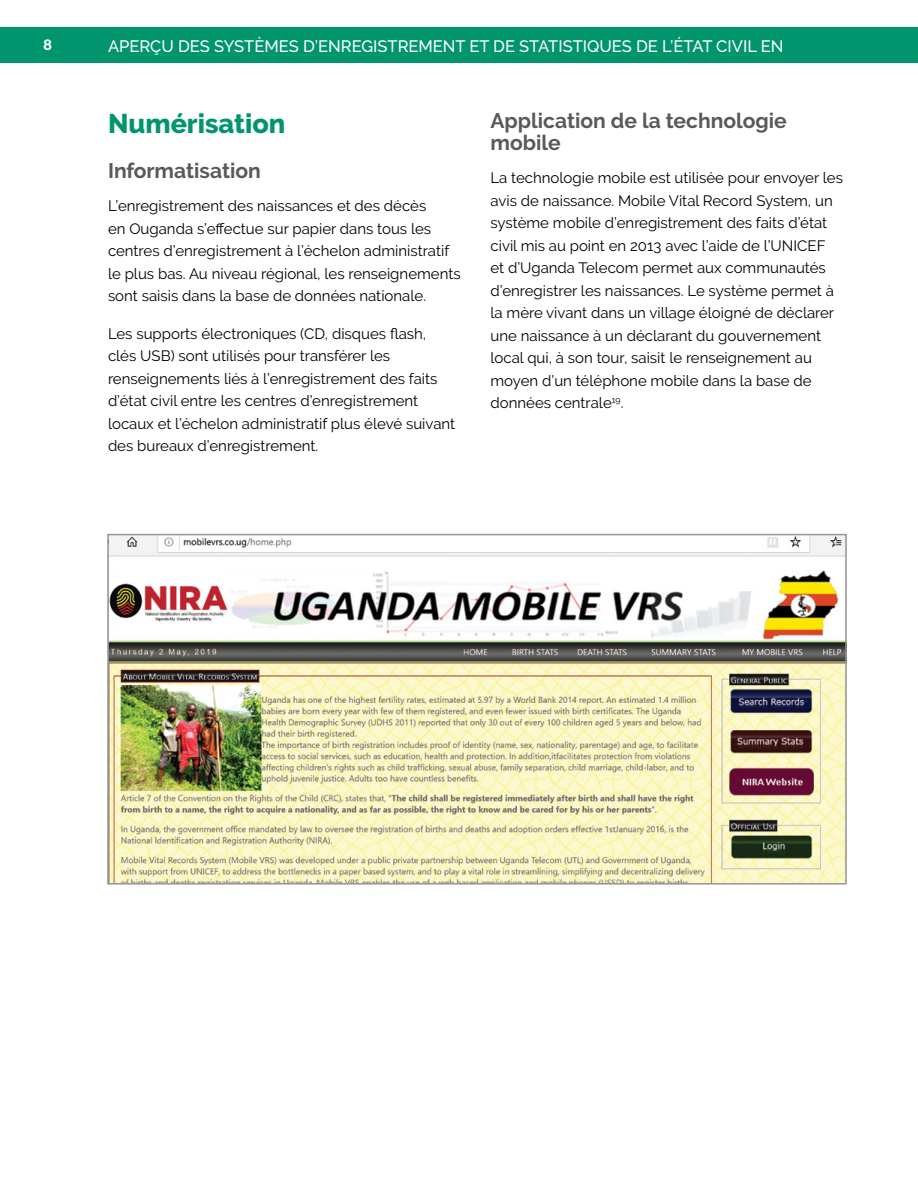
<style>
.page{position:relative;width:918px;height:1188px;background:#fff}
.page>*{position:absolute;margin:0;border:0;box-sizing:border-box;transform-origin:0 0}
.t1{font:800 27px "Raleway";color:#00956d}
.t2{font:700 21px/22.5px "Raleway";color:#58595b}
.t3{font:500 16.5px "Raleway";color:#fff}
.P_less_space_b4{font:15px/22.5px "Raleway";color:#000}
.t4{font:700 15px "Raleway";color:#fff}
</style>
<div class="page">
<div style="left:0;top:27px;width:918px;height:36px;background:#00956d"></div>
<img style="left:110px;top:537px;width:734px;height:345px">
<div style="left:107px;top:534px;width:740px;height:351px;border:2px solid #939598"></div>
<p class="t4" style="left:43px;top:36px;width:11px">8</p>
<p class="t3" style="left:108px;top:36px;width:677px">APERÇU DES SYSTÈMES D’ENREGISTREMENT ET DE STATISTIQUES DE L’ÉTAT CIVIL EN</p>
<h2 class="t1" style="left:108px;top:109px;width:179px">Numérisation</h2>
<h3 class="t2" style="left:108px;top:160px;width:154px">Informatisation</h3>
<p class="P_less_space_b4" style="left:108px;top:195px;width:354px">L’enregistrement des naissances et des décès<br>en Ouganda s’effectue sur papier dans tous les centres d’enregistrement à l’échelon administratif le plus bas. Au niveau régional, les renseignements sont saisis dans la base de données nationale.</p>
<p class="P_less_space_b4" style="left:108px;top:322px;width:349px">Les supports électroniques (CD, disques flash, clés USB) sont utilisés pour transférer les renseignements liés à l’enregistrement des faits d’état civil entre les centres d’enregistrement locaux et l’échelon administratif plus élevé suivant des bureaux d’enregistrement.</p>
<h3 class="t2" style="left:490px;top:109px;width:298px">Application de la technologie mobile</h3>
<p class="P_less_space_b4" style="left:490px;top:167px;width:354px">La technologie mobile est utilisée pour envoyer les avis de naissance. Mobile Vital Record System, un système mobile d’enregistrement des faits d’état civil mis au point en 2013 avec l’aide de l’UNICEF<br>et d’Uganda Telecom permet aux communautés d’enregistrer les naissances. Le système permet à la mère vivant dans un village éloigné de déclarer une naissance à un déclarant du gouvernement local qui, à son tour, saisit le renseignement au moyen d’un téléphone mobile dans la base de données centrale<sup>19</sup>.</p>
</div>
